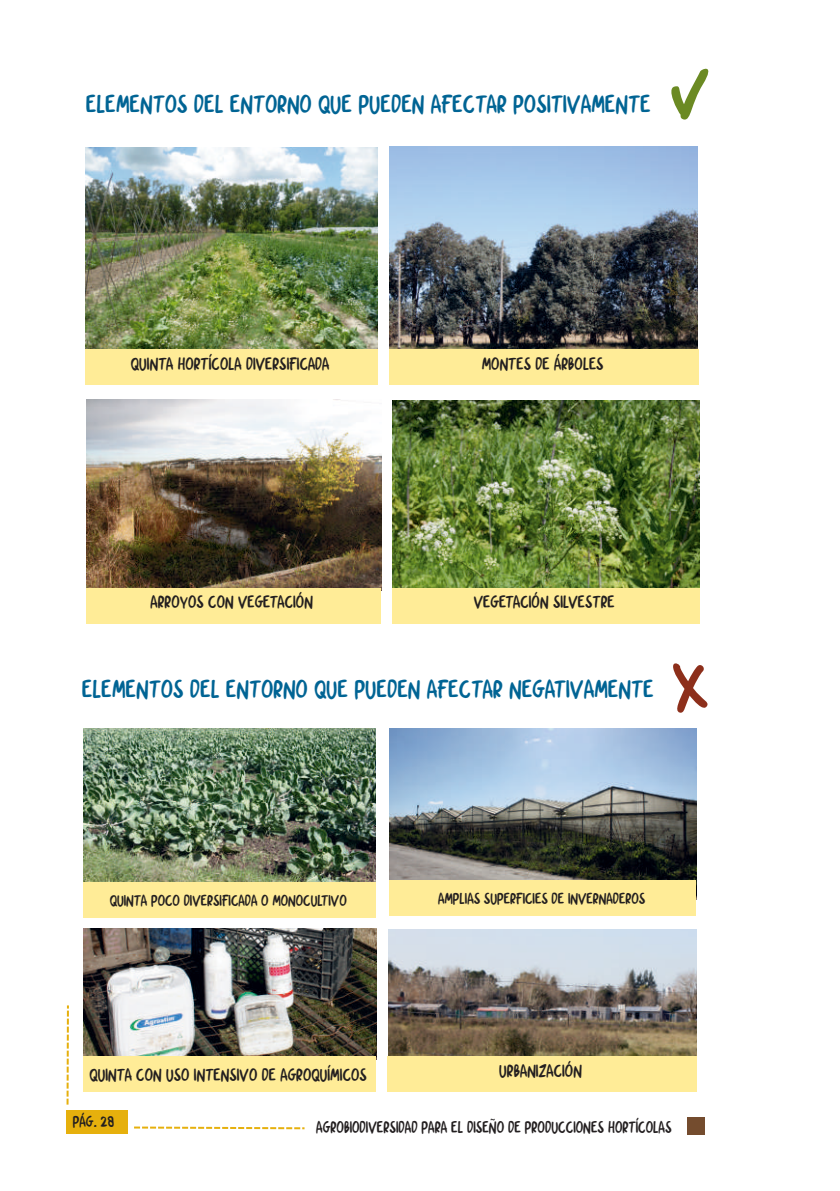
<style>
.page{position:relative;width:840px;height:1191px;background:#fff}
.page>*{position:absolute;margin:0;border:0;box-sizing:border-box;transform-origin:0 0}
.t1{font:72px "Chicken Soup";color:#8d2f1b}
.t2{font:26px "Chicken Soup";color:#006494}
.t3{font:18px "Chicken Soup";letter-spacing:-.005em;color:#231f20}
.t4{font:17px "Chicken Soup";letter-spacing:-.01em;color:#231f20;scale:.95 1}
.t5{font:16px "Chicken Soup";letter-spacing:-.01em;color:#231f20}
</style>
<div class="page">
<svg style="left:66px;top:1005px;width:3px;height:99px"></svg>
<div style="left:66px;top:1110px;width:62px;height:24px;background:#e6b00d"></div>
<svg style="left:134px;top:1126px;width:171px;height:4px"></svg>
<div style="left:686px;top:1117px;width:18px;height:17px;background:#744c2e"></div>
<img style="left:83px;top:928px;width:293px;height:131px">
<img style="left:389px;top:147px;width:308px;height:202px">
<img style="left:86px;top:148px;width:292px;height:203px">
<img style="left:86px;top:399px;width:295px;height:191px">
<img style="left:392px;top:401px;width:307px;height:187px">
<div style="left:85px;top:349px;width:292px;height:35px;background:#ffec97"></div>
<div style="left:86px;top:588px;width:294px;height:35px;background:#ffec97"></div>
<div style="left:389px;top:349px;width:309px;height:35px;background:#ffec97"></div>
<div style="left:392px;top:588px;width:307px;height:35px;background:#ffec97"></div>
<img style="left:389px;top:729px;width:306px;height:151px">
<img style="left:388px;top:929px;width:307px;height:127px">
<img style="left:83px;top:728px;width:292px;height:154px">
<div style="left:83px;top:882px;width:292px;height:35px;background:#ffec97"></div>
<div style="left:83px;top:1056px;width:292px;height:35px;background:#ffec97"></div>
<div style="left:387px;top:1056px;width:309px;height:35px;background:#ffec97"></div>
<svg style="left:671px;top:68px;width:38px;height:52px"></svg>
<div style="left:389px;top:880px;width:306px;height:35px;background:#ffec97"></div>
<h2 class="t2" style="left:86px;top:89px;width:566px">ELEMENTOS DEL ENTORNO QUE PUEDEN AFECTAR POSITIVAMENTE</h2>
<p class="t3" style="left:131px;top:353px;width:200px">QUINTA HORTÍCOLA DIVERSIFICADA</p>
<p class="t3" style="left:481px;top:353px;width:123px">MONTES DE ÁRBOLES</p>
<p class="t3" style="left:151px;top:592px;width:164px">ARROYOS CON VEGETACIÓN</p>
<p class="t3" style="left:474px;top:592px;width:142px">VEGETACIÓN SILVESTRE</p>
<h2 class="t2" style="left:82px;top:674px;width:573px">ELEMENTOS DEL ENTORNO QUE PUEDEN AFECTAR NEGATIVAMENTE</h2>
<h1 class="t1" style="left:672px;top:645px;width:37px">X</h1>
<p class="t5" style="left:110px;top:891px;width:238px">QUINTA POCO DIVERSIFICADA O MONOCULTIVO</p>
<p class="t5" style="left:438px;top:889px;width:209px">AMPLIAS SUPERFICIES DE INVERNADEROS</p>
<p class="t3" style="left:90px;top:1064px;width:279px">QUINTA CON USO INTENSIVO DE AGROQUÍMICOS</p>
<p class="t3" style="left:499px;top:1060px;width:84px">URBANIZACIÓN</p>
<p class="t5" style="left:73px;top:1112px;width:43px">PÁG. 28</p>
<p class="t4" style="left:316px;top:1117px;width:375px">AGROBIODIVERSIDAD PARA EL DISEÑO DE PRODUCCIONES HORTÍCOLAS</p>
</div>
